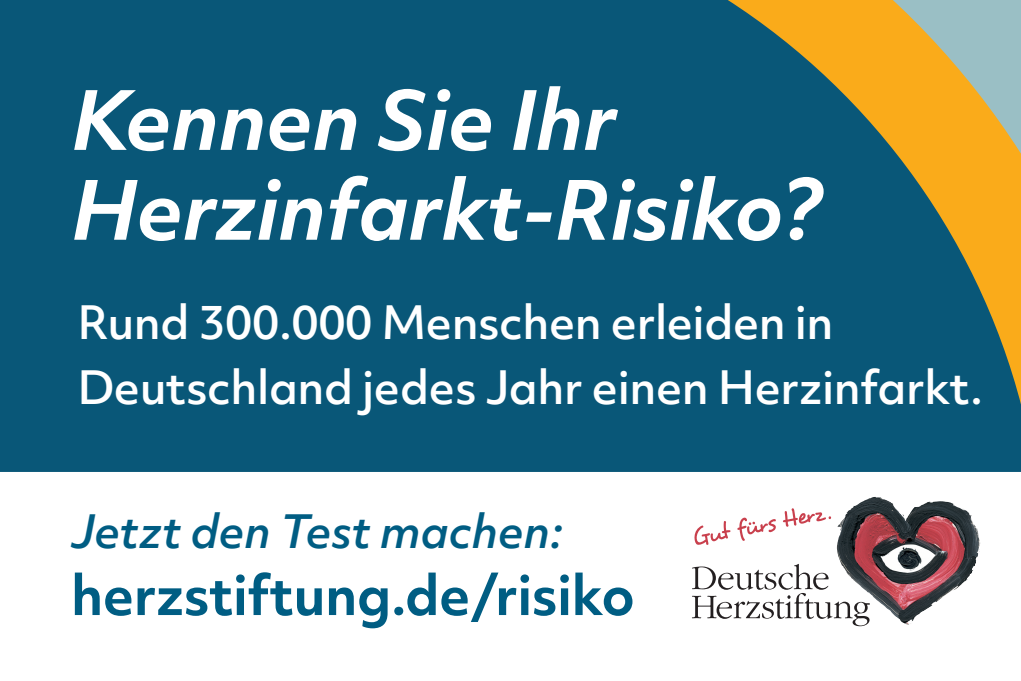
<style>
.page{position:relative;width:1021px;height:681px;background:#fff}
.page>*{position:absolute;margin:0;border:0;box-sizing:border-box;transform-origin:0 0}
.t1{font:italic 700 78.4px/89.6px "Objektiv Mk 2";letter-spacing:-.01em;color:#fff}
.t2{font:700 52.4px "Objektiv Mk 2";letter-spacing:-.01em;color:#005d83}
.t3{font:500 44px/64px "Objektiv Mk 2";letter-spacing:-.01em;color:#fff}
.t4{font:italic 500 44px "Objektiv Mk 2";letter-spacing:-.01em;color:#005d83}
</style>
<div class="page">
<div style="left:0;top:0;width:1020px;height:471px;background:#095778"></div>
<svg style="left:0;top:471px;width:1020px;height:156px"></svg>
<img style="left:851px;top:496px;width:24px;height:12px">
<svg style="left:692px;top:563px;width:177px;height:63px"></svg>
<svg style="left:692px;top:517px;width:84px;height:28px"></svg>
<svg style="left:782px;top:508px;width:49px;height:19px"></svg>
<h1 class="t1" style="left:71px;top:74px;width:751px">Kennen Sie Ihr<br>Herzinfarkt-Risiko?</h1>
<p class="t3" style="left:77px;top:290px;width:907px">Rund 300.000 Menschen erleiden in<br>Deutschland jedes Jahr einen Herzinfarkt.</p>
<p class="t4" style="left:71px;top:500px;width:493px">Jetzt den Test machen:</p>
<p class="t2" style="left:71px;top:558px;width:565px">herzstiftung.de/risiko</p>
</div>
